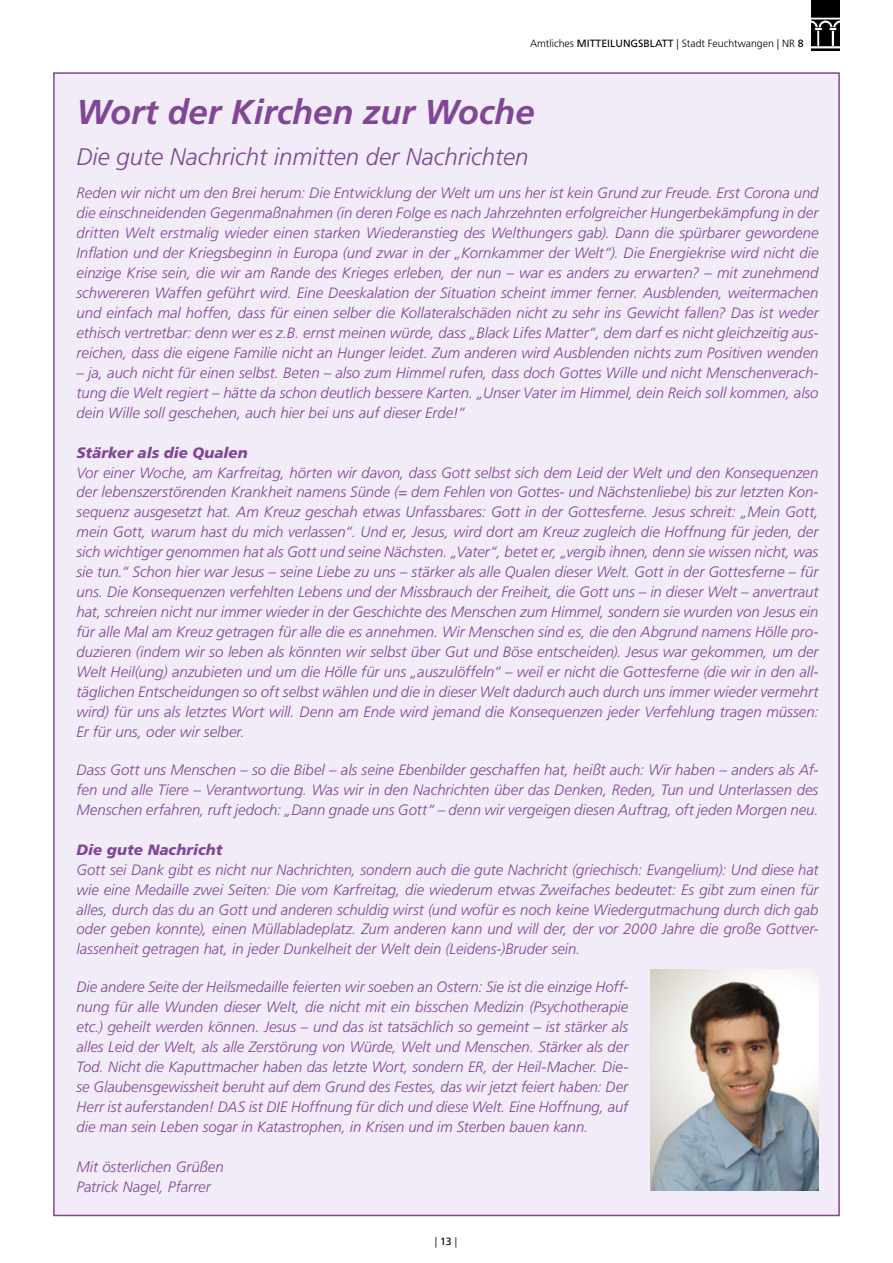
<style>
.page{position:relative;width:893px;height:1263px;background:#fff}
.page>*{position:absolute;margin:0;border:0;box-sizing:border-box;transform-origin:0 0}
.t1{font:italic 700 34.5px "Frutiger";color:#814796}
.t2{font:italic 300 24px "Frutiger";color:#814796}
.t3{font:italic 300 15px/20px "Frutiger";color:#814796;text-align:justify}
.t4{font:italic 900 15px "Frutiger";color:#814796}
.t5{font:300 10.5px "Frutiger";color:#000}
.s1{font-weight:400}
</style>
<div class="page">
<img style="left:812px;top:0;width:28px;height:51px">
<div style="left:53px;top:72px;width:787px;height:1144px;background:#f1ecf7;border:2px solid #814796"></div>
<img style="left:651px;top:969px;width:168px;height:222px">
<p class="t5" style="left:530px;top:37px;width:275px">Amtliches <span class="s1">MITTEILUNGSBLATT</span> | Stadt Feuchtwangen | NR <span class="s1">8</span></p>
<h1 class="t1" style="left:77px;top:91px;width:459px">Wort der Kirchen zur Woche</h1>
<h2 class="t2" style="left:77px;top:143px;width:454px">Die gute Nachricht inmitten der Nachrichten</h2>
<p class="t3" style="left:77px;top:183px;width:744px">Reden wir nicht um den Brei herum: Die Entwicklung der Welt um uns her ist kein Grund zur Freude. Erst Corona und die einschneidenden Gegenmaßnahmen (in deren Folge es nach Jahrzehnten erfolgreicher Hungerbekämpfung in der dritten Welt erstmalig wieder einen starken Wiederanstieg des Welthungers gab). Dann die spürbarer gewordene Inflation und der Kriegsbeginn in Europa (und zwar in der „Kornkammer der Welt“). Die Energiekrise wird nicht die einzige Krise sein, die wir am Rande des Krieges erleben, der nun – war es anders zu erwarten? – mit zunehmend schwereren Waffen geführt wird. Eine Deeskalation der Situation scheint immer ferner. Ausblenden, weitermachen und einfach mal hoffen, dass für einen selber die Kollateralschäden nicht zu sehr ins Gewicht fallen? Das ist weder ethisch vertretbar: denn wer es z.B. ernst meinen würde, dass „Black Lifes Matter“, dem darf es nicht gleichzeitig aus&shy;reichen, dass die eigene Familie nicht an Hunger leidet. Zum anderen wird Ausblenden nichts zum Positiven wenden</p>
<p class="t3" style="left:77px;top:363px;width:744px">– ja, auch nicht für einen selbst. Beten – also zum Himmel rufen, dass doch Gottes Wille und nicht Menschenverach&shy;tung die Welt regiert – hätte da schon deutlich bessere Karten. „Unser Vater im Himmel, dein Reich soll kommen, also dein Wille soll geschehen, auch hier bei uns auf dieser Erde!“</p>
<p class="t4" style="left:77px;top:443px;width:173px">Stärker als die Qualen</p>
<p class="t3" style="left:77px;top:462px;width:744px">Vor einer Woche, am Karfreitag, hörten wir davon, dass Gott selbst sich dem Leid der Welt und den Konsequenzen der lebenszerstörenden Krankheit namens Sünde (= dem Fehlen von Gottes- und Nächstenliebe) bis zur letzten Kon&shy;sequenz ausgesetzt hat. Am Kreuz geschah etwas Unfassbares: Gott in der Gottesferne. Jesus schreit: „Mein Gott, mein Gott, warum hast du mich verlassen“. Und er, Jesus, wird dort am Kreuz zugleich die Hoffnung für jeden, der sich wichtiger genommen hat als Gott und seine Nächsten. „Vater“, betet er, „vergib ihnen, denn sie wissen nicht, was sie tun.“ Schon hier war Jesus – seine Liebe zu uns – stärker als alle Qualen dieser Welt. Gott in der Gottesferne – für uns. Die Konsequenzen verfehlten Lebens und der Missbrauch der Freiheit, die Gott uns – in dieser Welt – anvertraut hat, schreien nicht nur immer wieder in der Geschichte des Menschen zum Himmel, sondern sie wurden von Jesus ein für alle Mal am Kreuz getragen für alle die es annehmen. Wir Menschen sind es, die den Abgrund namens Hölle pro&shy;duzieren (indem wir so leben als könnten wir selbst über Gut und Böse entscheiden). Jesus war gekommen, um der Welt Heil(ung) anzubieten und um die Hölle für uns „auszulöffeln“ – weil er nicht die Gottesferne (die wir in den all&shy;täglichen Entscheidungen so oft selbst wählen und die in dieser Welt dadurch auch durch uns immer wieder vermehrt wird) für uns als letztes Wort will. Denn am Ende wird jemand die Konsequenzen jeder Verfehlung tragen müssen:<br>Er für uns, oder wir selber.</p>
<p class="t3" style="left:77px;top:760px;width:743px">Dass Gott uns Menschen – so die Bibel – als seine Ebenbilder geschaffen hat, heißt auch: Wir haben – anders als Af&shy;fen und alle Tiere – Verantwortung. Was wir in den Nachrichten über das Denken, Reden, Tun und Unterlassen des Menschen erfahren, ruft jedoch: „Dann gnade uns Gott“ – denn wir vergeigen diesen Auftrag, oft jeden Morgen neu.</p>
<p class="t4" style="left:77px;top:840px;width:147px">Die gute Nachricht</p>
<p class="t3" style="left:77px;top:860px;width:743px">Gott sei Dank gibt es nicht nur Nachrichten, sondern auch die gute Nachricht (griechisch: Evangelium): Und diese hat wie eine Medaille zwei Seiten: Die vom Karfreitag, die wiederum etwas Zweifaches bedeutet: Es gibt zum einen für alles, durch das du an Gott und anderen schuldig wirst (und wofür es noch keine Wiedergutmachung durch dich gab oder geben konnte), einen Müllabladeplatz. Zum anderen kann und will der, der vor 2000 Jahre die große Gottver&shy;lassenheit getragen hat, in jeder Dunkelheit der Welt dein (Leidens-)Bruder sein.</p>
<p class="t3" style="left:77px;top:977px;width:553px">Die andere Seite der Heilsmedaille feierten wir soeben an Ostern: Sie ist die einzige Hoff&shy;nung für alle Wunden dieser Welt, die nicht mit ein bisschen Medizin (Psychotherapie etc.) geheilt werden können. Jesus – und das ist tatsächlich so gemeint – ist stärker als alles Leid der Welt, als alle Zerstörung von Würde, Welt und Menschen. Stärker als der Tod. Nicht die Kaputtmacher haben das letzte Wort, sondern ER, der Heil-Macher. Die&shy;se Glaubensgewissheit beruht auf dem Grund des Festes, das wir jetzt feiert haben: Der Herr ist auferstanden! DAS ist DIE Hoffnung für dich und diese Welt. Eine Hoffnung, auf die man sein Leben sogar in Katastrophen, in Krisen und im Sterben bauen kann.</p>
<p class="t3" style="left:77px;top:1157px;width:149px">Mit österlichen Grüßen<br>Patrick Nagel, Pfarrer</p>
<p class="t5" style="left:435px;top:1236px;width:24px">| <span class="s1">13</span> |</p>
</div>
